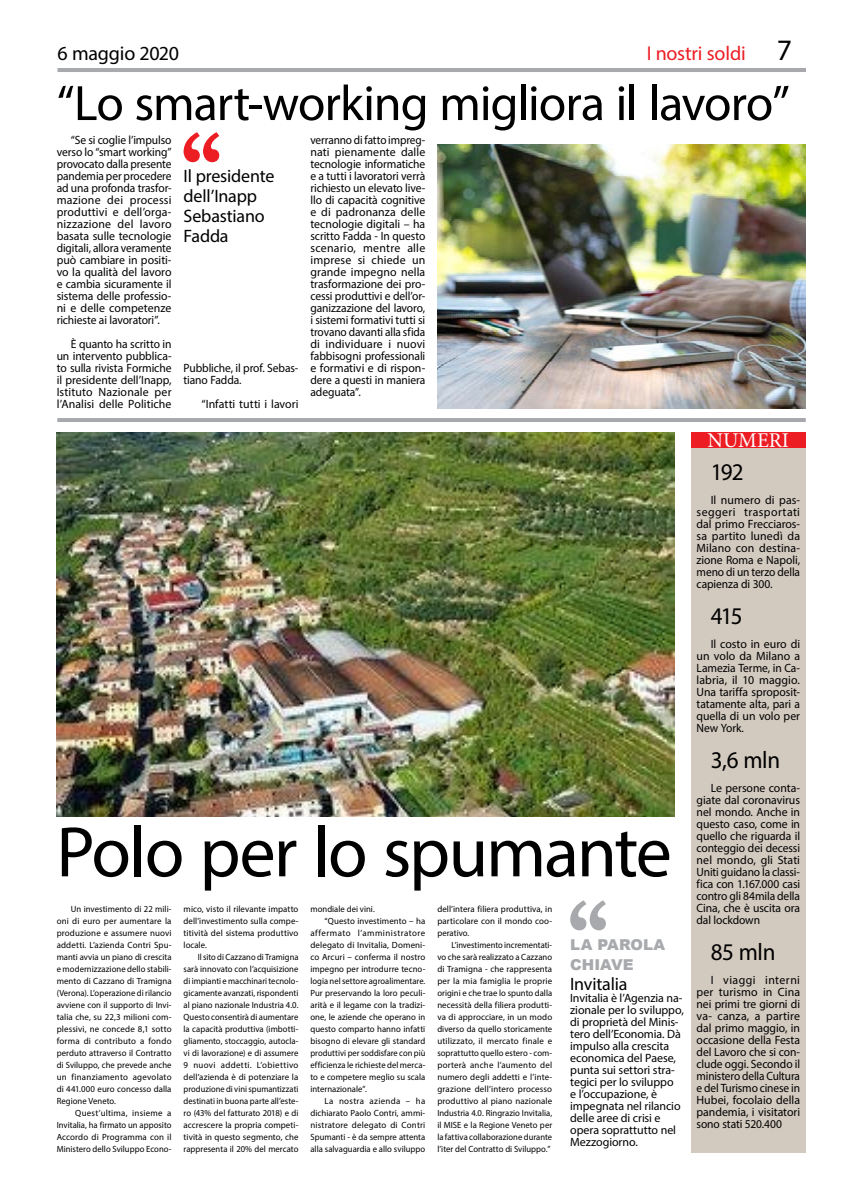
<style>
.page{position:relative;width:842px;height:1191px;background:#fff}
.page>*{position:absolute;margin:0;border:0;box-sizing:border-box;transform-origin:0 0}
.t1{font:72px "Myriad Pro";letter-spacing:-.025em;color:#000}
.t2{font:50px "Myriad Pro";letter-spacing:-.02em;color:#000}
.t3{font:29.7px "Myriad Pro";color:#000}
.t4{font:24px "Myriad Pro";letter-spacing:-.025em;color:#000;scale:.96 1}
.t5{font:21px "Minion Pro";color:#fff}
.t6{font:20px "Myriad Pro";letter-spacing:-.01em;color:#ed1d24}
.t7{font:20px "Myriad Pro";letter-spacing:-.01em;color:#000}
.t8{font:18px/20px "Myriad Pro";letter-spacing:-.01em;color:#000}
.t9{font:900 15px/20px "Arial";color:#a7a9ac}
.t10{font:12px/12px "Myriad Pro";letter-spacing:-.005em;color:#000;text-align:justify}
.t11{font:12px/12px "Myriad Pro";letter-spacing:-.005em;color:#000;text-align:justify;scale:.96 1}
.t12{font:12px/12px "Myriad Pro";letter-spacing:-.005em;color:#000;text-align:justify;scale:.94 1}
.t13{font:9px/12px "Myriad Pro";letter-spacing:.005em;color:#000;text-align:justify;scale:.94 1}
.t14{font:9px/12px "Myriad Pro";letter-spacing:.005em;color:#000;text-align:justify}
.t15{font:9px "Myriad Pro";letter-spacing:.005em;color:#000;scale:.96 1}
.t16{font:9px "Myriad Pro";letter-spacing:.005em;color:#000;scale:.95 1}
.t17{font:9px "Myriad Pro";letter-spacing:.05em;color:#000}
.t18{font:9px "Myriad Pro";letter-spacing:.035em;color:#000}
</style>
<div class="page">
<img style="left:437px;top:144px;width:369px;height:264px">
<img style="left:56px;top:432px;width:619px;height:384px">
<svg style="left:184px;top:132px;width:35px;height:30px"></svg>
<hr style="left:57px;top:68px;width:749px;height:4px;background:#a7a9ac">
<hr style="left:57px;top:418px;width:749px;height:4px;background:#a7a9ac">
<div style="left:691px;top:432px;width:115px;height:720px;background:#d2c9bf"></div>
<div style="left:691px;top:432px;width:115px;height:15px;background:#ed1d24"></div>
<svg style="left:570px;top:900px;width:36px;height:30px"></svg>
<h3 class="t7" style="left:58px;top:41px;width:123px">6 maggio 2020</h3>
<h3 class="t6" style="left:647px;top:41px;width:101px">I nostri soldi</h3>
<h3 class="t3" style="left:777px;top:32px;width:17px">7</h3>
<h2 class="t2" style="left:57px;top:72px;width:735px">“Lo smart-working migliora il lavoro”</h2>
<p class="t11" style="left:57px;top:134px;width:121px;text-indent:14px">“Se si coglie l’impulso verso lo “smart working” provocato dalla presente pandemia per procedere ad una profonda trasfor&shy;mazione dei processi produttivi e dell’orga&shy;nizzazione del lavoro basata sulle tecnologie digitali, allora veramente può cambiare in positi&shy;vo la qualità del lavoro e cambia sicuramente il sistema delle professio&shy;ni e delle competenze richieste ai lavoratori”.</p>
<h3 class="t11" style="left:57px;top:338px;width:121px;text-indent:14px">È quanto ha scritto in un intervento pubblica&shy;to sulla rivista Formiche il presidente dell’Inapp, Istituto Nazionale per l’Analisi delle Politiche</h3>
<p class="t12" style="left:310px;top:134px;width:124px">verranno di fatto impreg&shy;nati pienamente dalle tecnologie informatiche e a tutti i lavoratori verrà richiesto un elevato live&shy;llo di capacità cognitive e di padronanza delle tecnologie digitali – ha scritto Fadda - In questo scenario, mentre alle imprese si chiede un grande impegno nella trasformazione dei pro&shy;cessi produttivi e dell’or&shy;ganizzazione del lavoro, i sistemi formativi tutti si trovano davanti alla sfida di individuare i nuovi fabbisogni professionali e formativi e di rispon&shy;dere a questi in maniera adeguata”.</p>
<h3 class="t8" style="left:184px;top:166px;width:92px">Il presidente dell’Inapp<br>Sebastiano<br>Fadda</h3>
<h3 class="t11" style="left:184px;top:362px;width:121px">Pubbliche, il prof. Sebas&shy;tiano Fadda.</h3>
<h3 class="t10" style="left:202px;top:398px;width:98px">“Infatti tutti i lavori</h3>
<h1 class="t1" style="left:56px;top:807px;width:617px">Polo per lo spumante</h1>
<p class="t14" style="left:57px;top:903px;width:116px;text-indent:14px">Un investimento di 22 mili&shy;oni di euro per aumentare la produzione e assumere nuovi addetti. L’azienda Contri Spu&shy;manti avvia un piano di crescita e modernizzazione dello stabili&shy;mento di Cazzano di Tramigna (Verona). L’operazione di rilancio avviene con il supporto di Invi&shy;talia che, su 22,3 milioni com&shy;plessivi, ne concede 8,1 sotto forma di contributo a fondo perduto attraverso il Contratto di Sviluppo, che prevede anche un finanziamento agevolato di 441.000 euro concesso dalla Regione Veneto.</p>
<p class="t14" style="left:57px;top:1107px;width:116px;text-indent:19px">Quest’ultima, insieme a Invitalia, ha firmato un apposito Accordo di Programma con il Ministero dello Sviluppo Econo-</p>
<p class="t14" style="left:184px;top:903px;width:116px">mico, visto il rilevante impatto dell’investimento sulla compe&shy;titività del sistema produttivo locale.</p>
<p class="t13" style="left:184px;top:951px;width:124px;text-indent:14px">Il sito di Cazzano di Tramigna sarà innovato con l’acquisizione di impianti e macchinari tecnolo&shy;gicamente avanzati, rispondenti al piano nazionale Industria 4.0.<br>Questo consentirà di aumentare la capacità produttiva (imbotti&shy;gliamento, stoccaggio, autocla&shy;vi di lavorazione) e di assumere 9 nuovi addetti. L’obiettivo dell’azienda è di potenziare la produzione di vini spumantizzati destinati in buona parte all’este&shy;ro (43% del fatturato 2018) e di accrescere la propria competi&shy;tività in questo segmento, che rappresenta il 20% del mercato</p>
<p class="t15" style="left:310px;top:903px;width:69px">mondiale dei vini.</p>
<p class="t14" style="left:325px;top:915px;width:102px">“Questo investimento – ha</p>
<p class="t17" style="left:310px;top:927px;width:116px">affermato l’amministratore</p>
<p class="t14" style="left:310px;top:939px;width:116px">delegato di Invitalia, Domeni-</p>
<p class="t14" style="left:310px;top:951px;width:116px">co Arcuri – conferma il nostro</p>
<p class="t14" style="left:310px;top:963px;width:116px">impegno per introdurre tecno-</p>
<p class="t16" style="left:310px;top:975px;width:122px">logia nel settore agroalimentare.</p>
<p class="t14" style="left:310px;top:987px;width:116px">Pur preservando la loro peculi-</p>
<p class="t14" style="left:310px;top:999px;width:116px">arità e il legame con la tradizi-</p>
<p class="t14" style="left:310px;top:1011px;width:116px">one, le aziende che operano in</p>
<p class="t14" style="left:310px;top:1023px;width:116px">questo comparto hanno infatti</p>
<p class="t14" style="left:310px;top:1035px;width:116px">bisogno di elevare gli standard</p>
<p class="t13" style="left:310px;top:1047px;width:124px">produttivi per soddisfare con più</p>
<p class="t15" style="left:310px;top:1059px;width:121px">efficienza le richieste del merca-</p>
<p class="t15" style="left:310px;top:1071px;width:121px">to e competere meglio su scala</p>
<p class="t15" style="left:310px;top:1083px;width:60px">internazionale”.</p>
<p class="t18" style="left:325px;top:1095px;width:102px">La nostra azienda – ha</p>
<p class="t14" style="left:310px;top:1107px;width:116px">dichiarato Paolo Contri, ammi-</p>
<p class="t14" style="left:310px;top:1119px;width:116px">nistratore delegato di Contri</p>
<p class="t15" style="left:310px;top:1131px;width:121px">Spumanti - è da sempre attenta</p>
<p class="t15" style="left:310px;top:1143px;width:121px">alla salvaguardia e allo sviluppo</p>
<p class="t14" style="left:437px;top:903px;width:116px">dell’intera filiera produttiva, in particolare con il mondo coo&shy;perativo.</p>
<p class="t13" style="left:437px;top:939px;width:124px;text-indent:14px">L’investimento incrementati&shy;vo che sarà realizzato a Cazzano di Tramigna - che rappresenta per la mia famiglia le proprie origini e che trae lo spunto dalla necessità della filiera produtti&shy;va di approcciare, in un modo diverso da quello storicamente utilizzato, il mercato finale e soprattutto quello estero - com&shy;porterà anche l’aumento del numero degli addetti e l’inte&shy;grazione dell’intero processo produttivo al piano nazionale Industria 4.0. Ringrazio Invitalia, il MISE e la Regione Veneto per la fattiva collaborazione durante l’iter del Contratto di Sviluppo.”</p>
<h3 class="t9" style="left:570px;top:934px;width:97px">LA PAROLA<br>CHIAVE</h3>
<h3 class="t8" style="left:570px;top:974px;width:59px">Invitalia</h3>
<p class="t10" style="left:570px;top:992px;width:115px;text-align:left">Invitalia è l’Agenzia na&shy;zionale per lo sviluppo, di proprietà del Minis&shy;tero dell’Economia. Dà impulso alla crescita economica del Paese, punta sui settori stra&shy;tegici per lo sviluppo<br>e l’occupazione, è impegnata nel rilancio delle aree di crisi e opera soprattutto nel<br>Mezzogiorno.</p>
<h3 class="t5" style="left:707px;top:426px;width:83px">NUMERI</h3>
<h3 class="t4" style="left:711px;top:457px;width:36px">192</h3>
<h3 class="t10" style="left:696px;top:494px;width:105px;text-indent:14px">Il numero di pas&shy;seggeri trasportati dal primo Frecciaros&shy;sa partito lunedì da Milano con destina&shy;zione Roma e Napoli, meno di un terzo della capienza di 300.</h3>
<h3 class="t4" style="left:711px;top:601px;width:35px">415</h3>
<h3 class="t10" style="left:696px;top:638px;width:105px;text-indent:14px">Il costo in euro di un volo da Milano a Lamezia Terme, in Ca&shy;labria, il 10 maggio.<br>Una tariffa sproposit&shy;tatamente alta, pari a quella di un volo per New York.</h3>
<h3 class="t4" style="left:711px;top:745px;width:74px">3,6 mln</h3>
<p class="t10" style="left:696px;top:782px;width:105px;text-indent:14px">Le persone conta&shy;giate dal coronavirus nel mondo. Anche in questo caso, come in quello che riguarda il conteggio dei decessi nel mondo, gli Stati Uniti guidano la classi&shy;fica con 1.167.000 casi contro gli 84mila della Cina, che è uscita ora dal lockdown</p>
<h3 class="t4" style="left:711px;top:937px;width:69px">85 mln</h3>
<p class="t10" style="left:696px;top:974px;width:105px;text-indent:14px">I viaggi interni per turismo in Cina nei primi tre giorni di va- canza, a partire dal primo maggio, in occasione della Festa del Lavoro che si con&shy;clude oggi. Secondo il ministero della Cultura e del Turismo cinese in Hubei, focolaio della pandemia, i visitatori sono stati 520.400</p>
</div>
